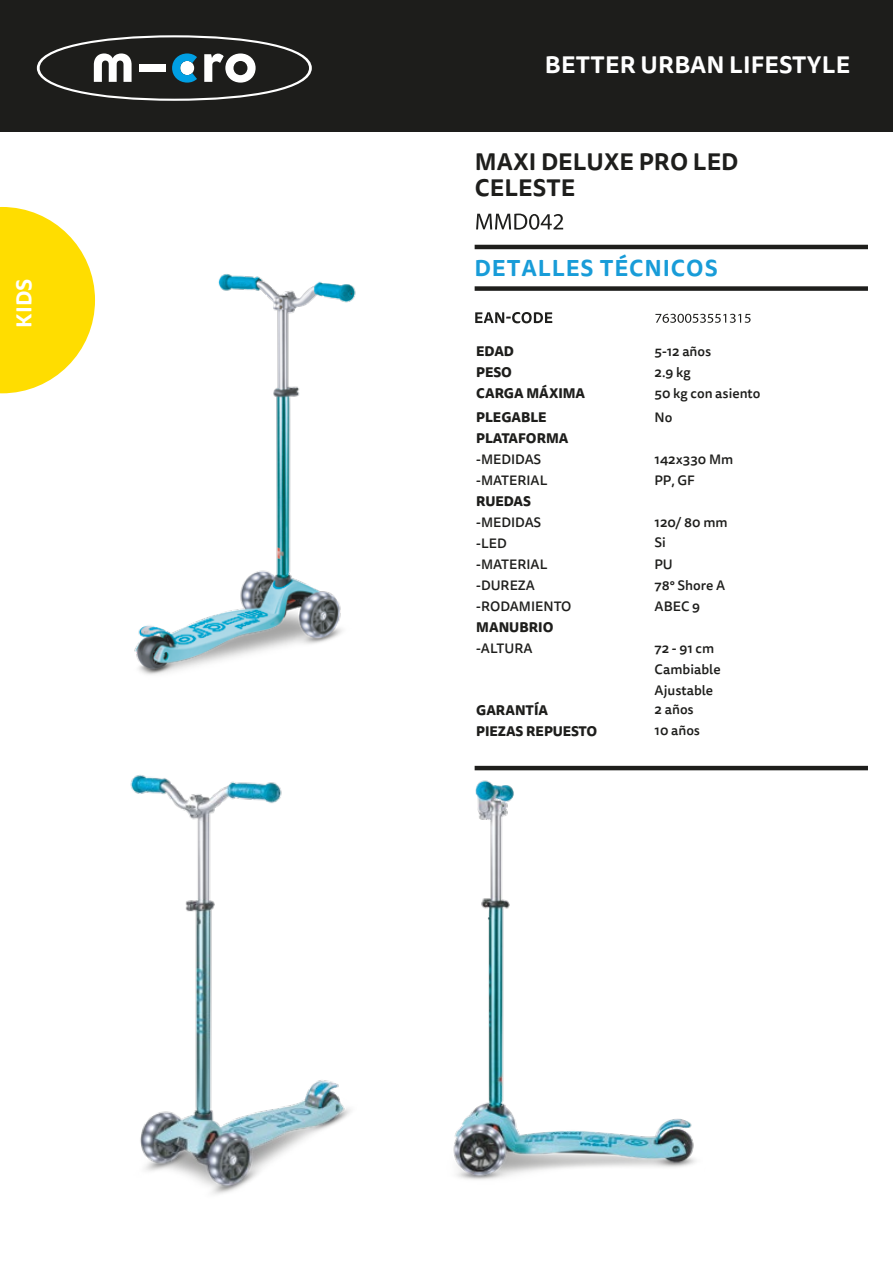
<style>
.page{position:relative;width:893px;height:1263px;background:#fff}
.page>*{position:absolute;margin:0;border:0;box-sizing:border-box;transform-origin:0 0}
.t1{font:700 23.4px/26px "Tisa Sans Pro";letter-spacing:.005em;color:#1e1e1c}
.t2{font:700 23.4px "Tisa Sans Pro";letter-spacing:.01em;color:#fff}
.t3{font:700 22.5px "Tisa Sans Pro";letter-spacing:.04em;color:#189cd8}
.t4{font:700 21px "Tisa Sans Pro";color:#fff}
.t5{font:500 13.5px/21px "Tisa Sans Pro";color:#1e1e1c}
.t6{font:800 13.5px/21px "Tisa Sans Pro";color:#1e1e1c}
.t7{font:500 13.5px "Tisa Sans Pro";color:#1f1f1d}
</style>
<div class="page">
<div style="left:0;top:0;width:893px;height:132px;background:#1d1d1b"></div>
<img style="left:134px;top:274px;width:222px;height:401px">
<img style="left:130px;top:775px;width:221px;height:419px">
<svg style="left:0;top:207px;width:95px;height:186px"></svg>
<img style="left:453px;top:765px;width:272px;height:415px">
<svg style="left:37px;top:35px;width:275px;height:66px"></svg>
<div style="left:40px;top:37px;width:269px;height:62px;background:#1d1d1b;border-radius:50%"></div>
<svg style="left:94px;top:53px;width:38px;height:29px"></svg>
<svg style="left:204px;top:53px;width:52px;height:30px"></svg>
<svg style="left:172px;top:53px;width:25px;height:30px"></svg>
<div style="left:139px;top:64px;width:26px;height:8px;background:#fff"></div>
<svg style="left:476px;top:214px;width:87px;height:16px"></svg>
<hr style="left:475px;top:245px;width:393px;height:4px;background:#1e1e1c">
<div style="left:475px;top:286px;width:393px;height:5px;background:#1e1e1c"></div>
<hr style="left:475px;top:766px;width:393px;height:4px;background:#1e1e1c">
<svg style="left:475px;top:312px;width:77px;height:11px"></svg>
<svg style="left:655px;top:314px;width:95px;height:9px"></svg>
<h3 class="t4" style="left:8px;top:328px;width:51px;rotate:-90deg">KIDS</h3>
<h1 class="t2" style="left:545px;top:48px;width:307px">BETTER URBAN LIFESTYLE</h1>
<h1 class="t1" style="left:475px;top:149px;width:265px">MAXI DELUXE PRO LED<br>CELESTE</h1>
<h2 class="t3" style="left:475px;top:251px;width:245px">DETALLES TÉCNICOS</h2>
<p class="t5" style="left:655px;top:341px;width:107px">5-12 años<br>2.9 kg<br>50 kg con asiento</p>
<p class="t5" style="left:655px;top:407px;width:19px">No</p>
<p class="t5" style="left:655px;top:449px;width:80px">142x330 Mm<br>PP, GF</p>
<p class="t5" style="left:655px;top:512px;width:75px">120/ 80 mm</p>
<p class="t6" style="left:476px;top:341px;width:110px">EDAD<br>PESO<br>CARGA MÁXIMA</p>
<p class="t6" style="left:476px;top:407px;width:94px">PLEGABLE<br>PLATAFORMA</p>
<p class="t5" style="left:476px;top:449px;width:73px">-MEDIDAS -MATERIAL</p>
<p class="t6" style="left:476px;top:491px;width:56px">RUEDAS</p>
<p class="t5" style="left:476px;top:512px;width:67px">-MEDIDAS</p>
<p class="t5" style="left:476px;top:554px;width:73px">-MATERIAL</p>
<p class="t7" style="left:476px;top:576px;width:60px">-DUREZA</p>
<p class="t5" style="left:476px;top:596px;width:97px">-RODAMIENTO</p>
<p class="t6" style="left:476px;top:617px;width:79px">MANUBRIO</p>
<p class="t5" style="left:476px;top:638px;width:58px">-ALTURA</p>
<p class="t5" style="left:476px;top:533px;width:32px">-LED</p>
<p class="t5" style="left:655px;top:532px;width:20px;line-height:21.5px">Si<br>PU</p>
<p class="t7" style="left:655px;top:576px;width:72px">78° Shore A</p>
<p class="t5" style="left:655px;top:596px;width:47px">ABEC 9</p>
<p class="t5" style="left:655px;top:638px;width:68px">72 - 91 cm<br>Cambiable<br>Ajustable</p>
<p class="t5" style="left:655px;top:699px;width:47px">2 años<br>10 años</p>
<p class="t6" style="left:476px;top:700px;width:123px">GARANTÍA<br>PIEZAS REPUESTO</p>
</div>
